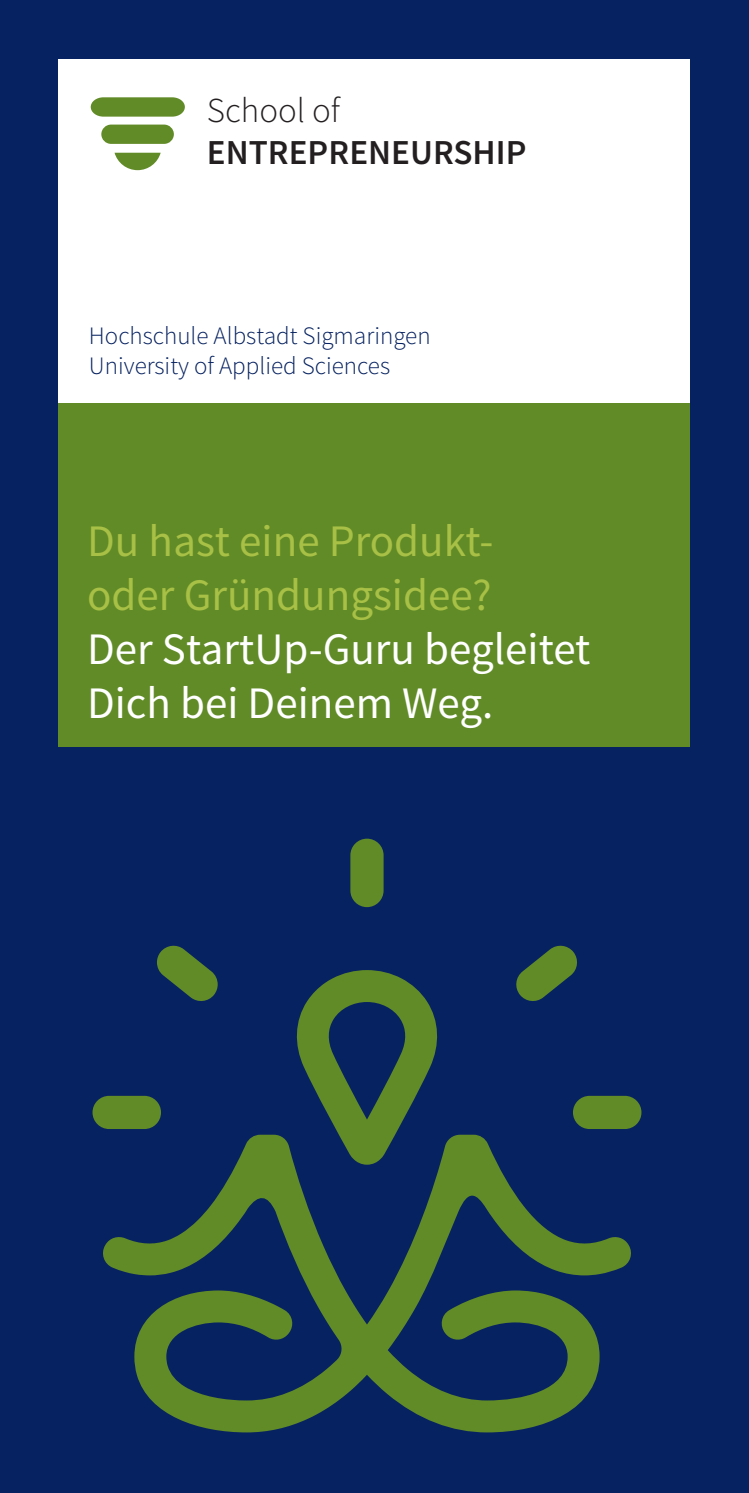
<style>
.page{position:relative;width:749px;height:1493px;background:#fff}
.page>*{position:absolute;margin:0;border:0;box-sizing:border-box;transform-origin:0 0}
.t1{font:45px/54px "Source Sans Pro";color:#fff}
.t2{font:45px/54px "Source Sans Pro";color:#a8c045}
.t3{font:600 35px "Source Sans Pro";color:#231f20}
.t4{font:300 35px "Source Sans Pro";color:#231f20}
.t5{font:300 25px/30px "Source Sans Pro";color:#072260}
</style>
<div class="page">
<div style="left:0;top:0;width:748px;height:1492px;background:#072260"></div>
<div style="left:59px;top:59px;width:630px;height:343px;background:#fff"></div>
<div style="left:59px;top:402px;width:630px;height:344px;background:#618b27"></div>
<svg style="left:91px;top:97px;width:94px;height:20px;background:#6f953a"></svg>
<div style="left:101px;top:125px;width:73px;height:19px;background:#618b27;border-radius:10px"></div>
<svg style="left:114px;top:153px;width:46px;height:17px"></svg>
<div style="left:350px;top:838px;width:33px;height:69px;background:#618b27;border-radius:17px"></div>
<svg style="left:516px;top:945px;width:61px;height:56px"></svg>
<svg style="left:157px;top:945px;width:60px;height:56px"></svg>
<div style="left:572px;top:1095px;width:69px;height:34px;background:#618b27;border-radius:17px"></div>
<div style="left:92px;top:1095px;width:69px;height:34px;background:#618b27;border-radius:17px"></div>
<svg style="left:296px;top:970px;width:141px;height:164px"></svg>
<svg style="left:103px;top:1134px;width:528px;height:298px"></svg>
<h2 class="t4" style="left:207px;top:89px;width:135px">School of</h2>
<h2 class="t3" style="left:207px;top:131px;width:321px">ENTREPRENEURSHIP</h2>
<p class="t5" style="left:89px;top:321px;width:343px">Hochschule Albstadt Sigmaringen<br>University of Applied Sciences</p>
<h1 class="t2" style="left:87px;top:515px;width:407px">Du hast eine Produkt&shy;oder Gründungsidee?</h1>
<h1 class="t1" style="left:87px;top:623px;width:504px">Der StartUp-Guru begleitet<br>Dich bei Deinem Weg.</h1>
</div>
